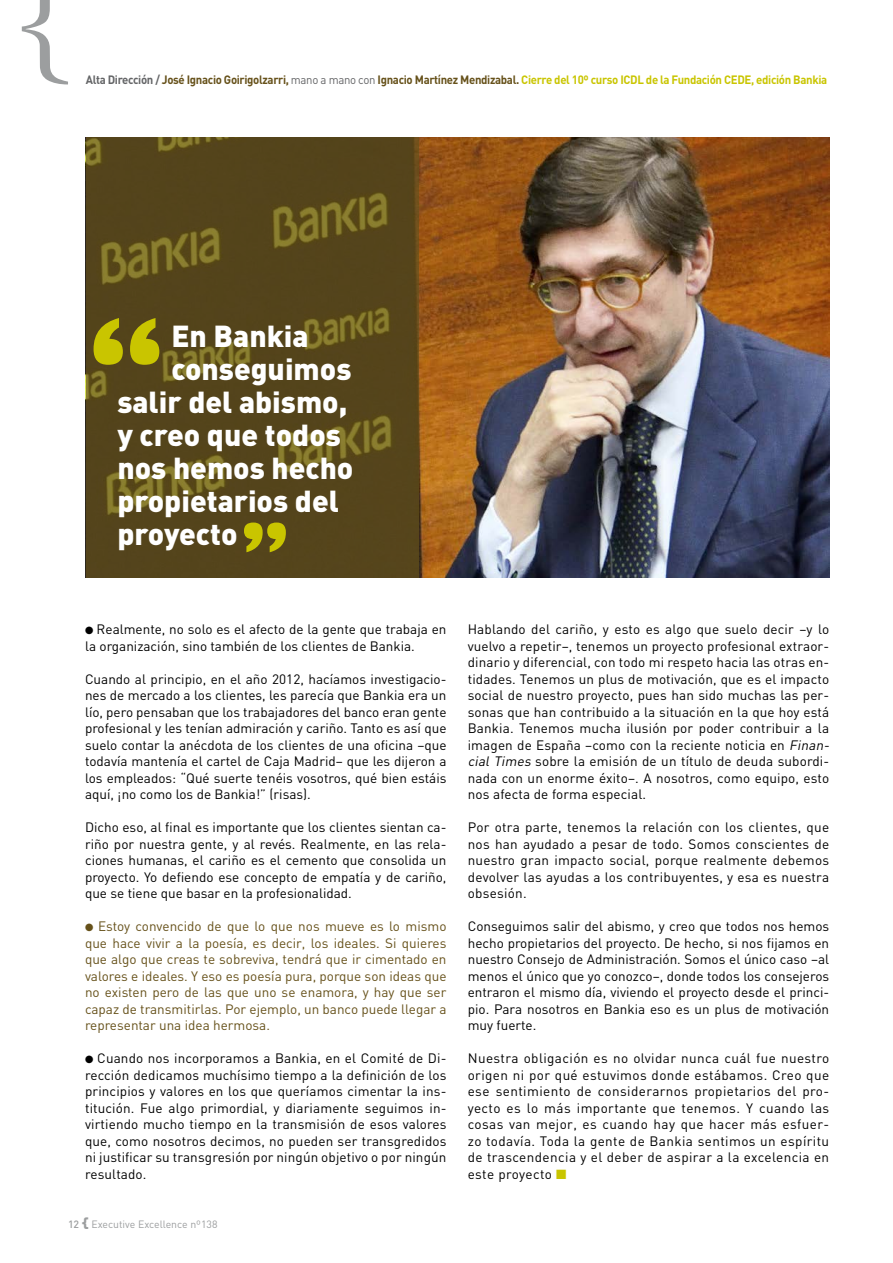
<style>
.page{position:relative;width:893px;height:1263px;background:#fff}
.page>*{position:absolute;margin:0;border:0;box-sizing:border-box;transform-origin:0 0}
.t1{font:900 30px "DIN";color:#fff}
.t2{font:13.5px/16.5px "DIN";letter-spacing:.01em;color:#000;text-align:justify}
.t3{font:13.5px/16.5px "DIN";color:#66511a;text-align:justify}
.t4{font:700 12px "DIN";letter-spacing:-.03em;color:#c9c500;scale:.95 1}
.t5{font:10.5px "DIN";color:#9c9e9f}
.s1{color:#646567}
.s2{color:#66511a}
.s3{font-weight:400;color:#646567}
.s4{font-weight:500}
.s5{font-weight:900;font-size:13.5px}
.s6{font-style:italic}
.s7{color:#c9c500}
</style>
<div class="page">
<img style="left:85px;top:137px;width:744px;height:440px">
<svg style="left:86px;top:137px;width:332px;height:440px;background:#58491b"></svg>
<svg style="left:94px;top:318px;width:65px;height:47px;background:#9a920a"></svg>
<svg style="left:22px;top:0;width:46px;height:84px"></svg>
<svg style="left:244px;top:522px;width:42px;height:30px"></svg>
<p class="t4" style="left:86px;top:72px;width:782px"><span class="s1">Alta Dirección /</span> <span class="s2">José Ignacio Goirigolzarri,</span> <span class="s3">mano a mano con</span> <span class="s2">Ignacio Martínez Mendizabal.</span> Cierre del 10º curso ICDL de la Fundación CEDE, edición Bankia</p>
<h1 class="t1" style="left:171px;top:316px;width:139px">En Bankia</h1>
<h1 class="t1" style="left:171px;top:349px;width:182px">conseguimos</h1>
<h1 class="t1" style="left:117px;top:382px;width:232px">salir del abismo,</h1>
<h1 class="t1" style="left:117px;top:415px;width:225px">y creo que todos</h1>
<h1 class="t1" style="left:117px;top:448px;width:238px">nos hemos hecho</h1>
<h1 class="t1" style="left:117px;top:481px;width:223px">propietarios del</h1>
<h1 class="t1" style="left:117px;top:514px;width:122px">proyecto</h1>
<p class="t2" style="left:85px;top:621px;width:363px">● Realmente, no solo es el afecto de la gente que trabaja en la organización, sino también de los clientes de Bankia.</p>
<p class="t2" style="left:85px;top:670px;width:363px">Cuando al principio, en el año 2012, hacíamos investigacio&shy;nes de mercado a los clientes, les parecía que Bankia era un lío, pero pensaban que los trabajadores del banco eran gente profesional y les tenían admiración y cariño. Tanto es así que suelo contar la anécdota de los clientes de una oficina –que todavía mantenía el cartel de Caja Madrid– que les dijeron a los empleados: “Qué suerte tenéis vosotros, qué bien estáis aquí, ¡no como los de Bankia!” (risas).</p>
<p class="t2" style="left:85px;top:819px;width:363px">Dicho eso, al final es importante que los clientes sientan ca&shy;riño por nuestra gente, y al revés. Realmente, en las rela&shy;ciones humanas, el cariño es el cemento que consolida un proyecto. Yo defiendo ese concepto de empatía y de cariño, que se tiene que basar en la profesionalidad.</p>
<p class="t3" style="left:85px;top:918px;width:363px">● Estoy convencido de que lo que nos mueve es lo mismo que hace vivir a la poesía, es decir, los ideales. Si quieres que algo que creas te sobreviva, tendrá que ir cimentado en valores e ideales. Y eso es poesía pura, porque son ideas que no existen pero de las que uno se enamora, y hay que ser capaz de transmitirlas. Por ejemplo, un banco puede llegar a representar una idea hermosa.</p>
<p class="t2" style="left:85px;top:1050px;width:363px">● Cuando nos incorporamos a Bankia, en el Comité de Di&shy;rección dedicamos muchísimo tiempo a la definición de los principios y valores en los que queríamos cimentar la ins&shy;titución. Fue algo primordial, y diariamente seguimos in&shy;virtiendo mucho tiempo en la transmisión de esos valores que, como nosotros decimos, no pueden ser transgredidos ni justificar su transgresión por ningún objetivo o por ningún resultado.</p>
<p class="t5" style="left:68px;top:1217px;width:151px"><span class="s4">12</span> <span class="s5">{</span> Executive Excellence nº138</p>
<p class="t2" style="left:468px;top:621px;width:366px;text-align:left">Hablando del cariño, y esto es algo que suelo decir –y lo vuelvo a repetir–, tenemos un proyecto profesional extraor&shy;dinario y diferencial, con todo mi respeto hacia las otras en&shy;tidades. Tenemos un plus de motivación, que es el impacto social de nuestro proyecto, pues han sido muchas las per&shy;sonas que han contribuido a la situación en la que hoy está Bankia. Tenemos mucha ilusión por poder contribuir a la imagen de España –como con la reciente noticia en <span class="s6">Finan&shy;cial Times</span> sobre la emisión de un título de deuda subordi&shy;nada con un enorme éxito–. A nosotros, como equipo, esto nos afecta de forma especial.</p>
<p class="t2" style="left:468px;top:819px;width:363px">Por otra parte, tenemos la relación con los clientes, que nos han ayudado a pesar de todo. Somos conscientes de nuestro gran impacto social, porque realmente debemos devolver las ayudas a los contribuyentes, y esa es nuestra obsesión.</p>
<p class="t2" style="left:468px;top:918px;width:363px">Conseguimos salir del abismo, y creo que todos nos hemos hecho propietarios del proyecto. De hecho, si nos fijamos en nuestro Consejo de Administración. Somos el único caso –al menos el único que yo conozco–, donde todos los consejeros entraron el mismo día, viviendo el proyecto desde el princi&shy;pio. Para nosotros en Bankia eso es un plus de motivación muy fuerte.</p>
<p class="t2" style="left:468px;top:1050px;width:363px">Nuestra obligación es no olvidar nunca cuál fue nuestro origen ni por qué estuvimos donde estábamos. Creo que ese sentimiento de considerarnos propietarios del pro&shy;yecto es lo más importante que tenemos. Y cuando las cosas van mejor, es cuando hay que hacer más esfuer&shy;zo todavía. Toda la gente de Bankia sentimos un espíritu de trascendencia y el deber de aspirar a la excelencia en este proyecto <span class="s7">■</span></p>
</div>
